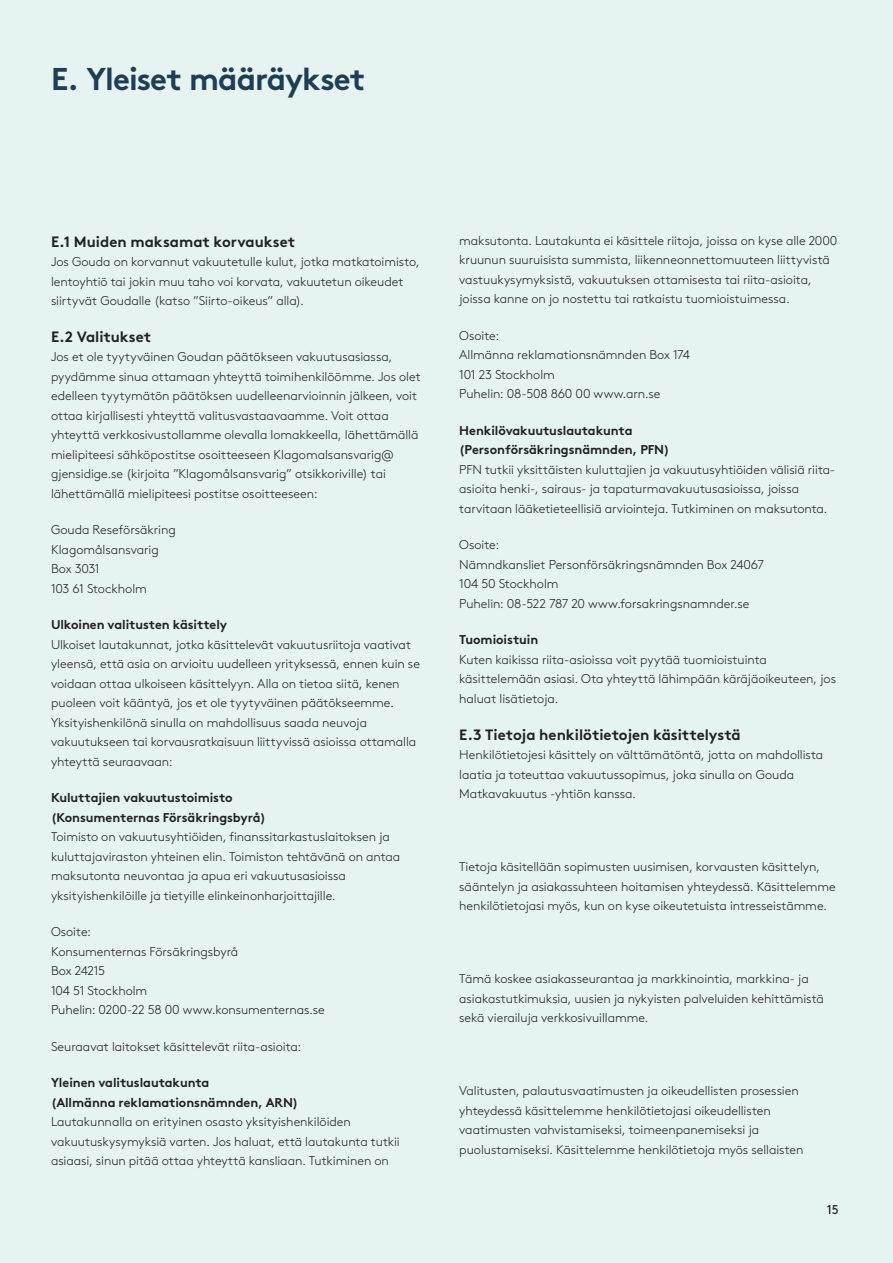
<style>
.page{position:relative;width:893px;height:1263px;background:#e5f3f1}
.page>*{position:absolute;margin:0;border:0;box-sizing:border-box;transform-origin:0 0}
.t1{font:700 31.5px "Gjen Brown OT";letter-spacing:-.03em;color:#203e53}
.t2{font:15px "Gjen Brown OT Bold Alt";color:#231f20}
.t3{font:300 12.75px/19.5px "Gjen Brown OT";letter-spacing:-.005em;color:#231f20}
.t4{font:700 12.75px/19.5px "Gjen Brown OT";letter-spacing:-.005em;color:#231f20}
.t5{font:12.75px "Gjen Brown OT";color:#231f20}
</style>
<div class="page">
<h1 class="t1" style="left:51px;top:54px;width:316px">E. Yleiset määräykset</h1>
<p class="t2" style="left:51px;top:229px;width:246px">E.1 Muiden maksamat korvaukset</p>
<p class="t3" style="left:51px;top:251px;width:370px">Jos Gouda on korvannut vakuutetulle kulut, jotka matkatoimisto, lentoyhtiö tai jokin muu taho voi korvata, vakuutetun oikeudet siirtyvät Goudalle (katso ”Siirto-oikeus” alla).</p>
<p class="t2" style="left:51px;top:324px;width:102px">E.2 Valitukset</p>
<p class="t3" style="left:51px;top:346px;width:371px">Jos et ole tyytyväinen Goudan päätökseen vakuutusasiassa, pyydämme sinua ottamaan yhteyttä toimihenkilöömme. Jos olet edelleen tyytymätön päätöksen uudelleenarvioinnin jälkeen, voit ottaa kirjallisesti yhteyttä valitusvastaavaamme. Voit ottaa yhteyttä verkkosivustollamme olevalla lomakkeella, lähettämällä mielipiteesi sähköpostitse osoitteeseen Klagomalsansvarig@ gjensidige.se (kirjoita ”Klagomålsansvarig” otsikkoriville) tai lähettämällä mielipiteesi postitse osoitteeseen:</p>
<p class="t3" style="left:51px;top:519px;width:126px">Gouda Reseförsäkring<br>Klagomålsansvarig<br>Box 3031<br>103 61 Stockholm</p>
<p class="t4" style="left:51px;top:613px;width:178px">Ulkoinen valitusten käsittely</p>
<p class="t3" style="left:51px;top:633px;width:370px">Ulkoiset lautakunnat, jotka käsittelevät vakuutusriitoja vaativat yleensä, että asia on arvioitu uudelleen yrityksessä, ennen kuin se voidaan ottaa ulkoiseen käsittelyyn. Alla on tietoa siitä, kenen puoleen voit kääntyä, jos et ole tyytyväinen päätökseemme.<br>Yksityishenkilönä sinulla on mahdollisuus saada neuvoja vakuutukseen tai korvausratkaisuun liittyvissä asioissa ottamalla yhteyttä seuraavaan:</p>
<p class="t4" style="left:51px;top:786px;width:216px">Kuluttajien vakuutustoimisto (Konsumenternas Försäkringsbyrå)</p>
<p class="t3" style="left:51px;top:826px;width:351px">Toimisto on vakuutusyhtiöiden, finanssitarkastuslaitoksen ja kuluttajaviraston yhteinen elin. Toimiston tehtävänä on antaa maksutonta neuvontaa ja apua eri vakuutusasioissa yksityishenkilöille ja tietyille elinkeinonharjoittajille.</p>
<p class="t3" style="left:51px;top:921px;width:275px">Osoite:<br>Konsumenternas Försäkringsbyrå<br>Box 24215<br>104 51 Stockholm<br>Puhelin: 0200-22 58 00 www.konsumenternas.se</p>
<p class="t3" style="left:51px;top:1035px;width:252px">Seuraavat laitokset käsittelevät riita-asioita:</p>
<p class="t4" style="left:51px;top:1071px;width:249px">Yleinen valituslautakunta<br>(Allmänna reklamationsnämnden, ARN)</p>
<p class="t3" style="left:51px;top:1111px;width:350px">Lautakunnalla on erityinen osasto yksityishenkilöiden vakuutuskysymyksiä varten. Jos haluat, että lautakunta tutkii asiaasi, sinun pitää ottaa yhteyttä kansliaan. Tutkiminen on</p>
<p class="t3" style="left:459px;top:230px;width:380px">maksutonta. Lautakunta ei käsittele riitoja, joissa on kyse alle 2000 kruunun suuruisista summista, liikenneonnettomuuteen liittyvistä vastuukysymyksistä, vakuutuksen ottamisesta tai riita-asioita, joissa kanne on jo nostettu tai ratkaistu tuomioistuimessa.</p>
<p class="t3" style="left:459px;top:325px;width:232px">Osoite:<br>Allmänna reklamationsnämnden Box 174<br>101 23 Stockholm<br>Puhelin: 08-508 860 00 www.arn.se</p>
<p class="t4" style="left:459px;top:419px;width:212px">Henkilövakuutuslautakunta (Personförsäkringsnämnden, PFN)</p>
<p class="t3" style="left:459px;top:459px;width:378px">PFN tutkii yksittäisten kuluttajien ja vakuutusyhtiöiden välisiä riita&shy;asioita henki-, sairaus- ja tapaturmavakuutusasioissa, joissa tarvitaan lääketieteellisiä arviointeja. Tutkiminen on maksutonta.</p>
<p class="t3" style="left:459px;top:534px;width:306px">Osoite:<br>Nämndkansliet Personförsäkringsnämnden Box 24067<br>104 50 Stockholm<br>Puhelin: 08-522 787 20 www.forsakringsnamnder.se</p>
<p class="t4" style="left:459px;top:629px;width:80px">Tuomioistuin</p>
<p class="t3" style="left:459px;top:649px;width:378px">Kuten kaikissa riita-asioissa voit pyytää tuomioistuinta käsittelemään asiasi. Ota yhteyttä lähimpään käräjäoikeuteen, jos haluat lisätietoja.</p>
<p class="t2" style="left:459px;top:722px;width:283px">E.3 Tietoja henkilötietojen käsittelystä</p>
<p class="t3" style="left:459px;top:744px;width:365px">Henkilötietojesi käsittely on välttämätöntä, jotta on mahdollista laatia ja toteuttaa vakuutussopimus, joka sinulla on Gouda<br>Matkavakuutus -yhtiön kanssa.</p>
<p class="t3" style="left:459px;top:856px;width:378px">Tietoja käsitellään sopimusten uusimisen, korvausten käsittelyn, sääntelyn ja asiakassuhteen hoitamisen yhteydessä. Käsittelemme henkilötietojasi myös, kun on kyse oikeutetuista intresseistämme.</p>
<p class="t3" style="left:459px;top:968px;width:366px">Tämä koskee asiakasseurantaa ja markkinointia, markkina- ja asiakastutkimuksia, uusien ja nykyisten palveluiden kehittämistä sekä vierailuja verkkosivuillamme.</p>
<p class="t3" style="left:459px;top:1080px;width:346px">Valitusten, palautusvaatimusten ja oikeudellisten prosessien yhteydessä käsittelemme henkilötietojasi oikeudellisten vaatimusten vahvistamiseksi, toimeenpanemiseksi ja puolustamiseksi. Käsittelemme henkilötietoja myös sellaisten</p>
<p class="t5" style="left:827px;top:1200px;width:14px">15</p>
</div>
